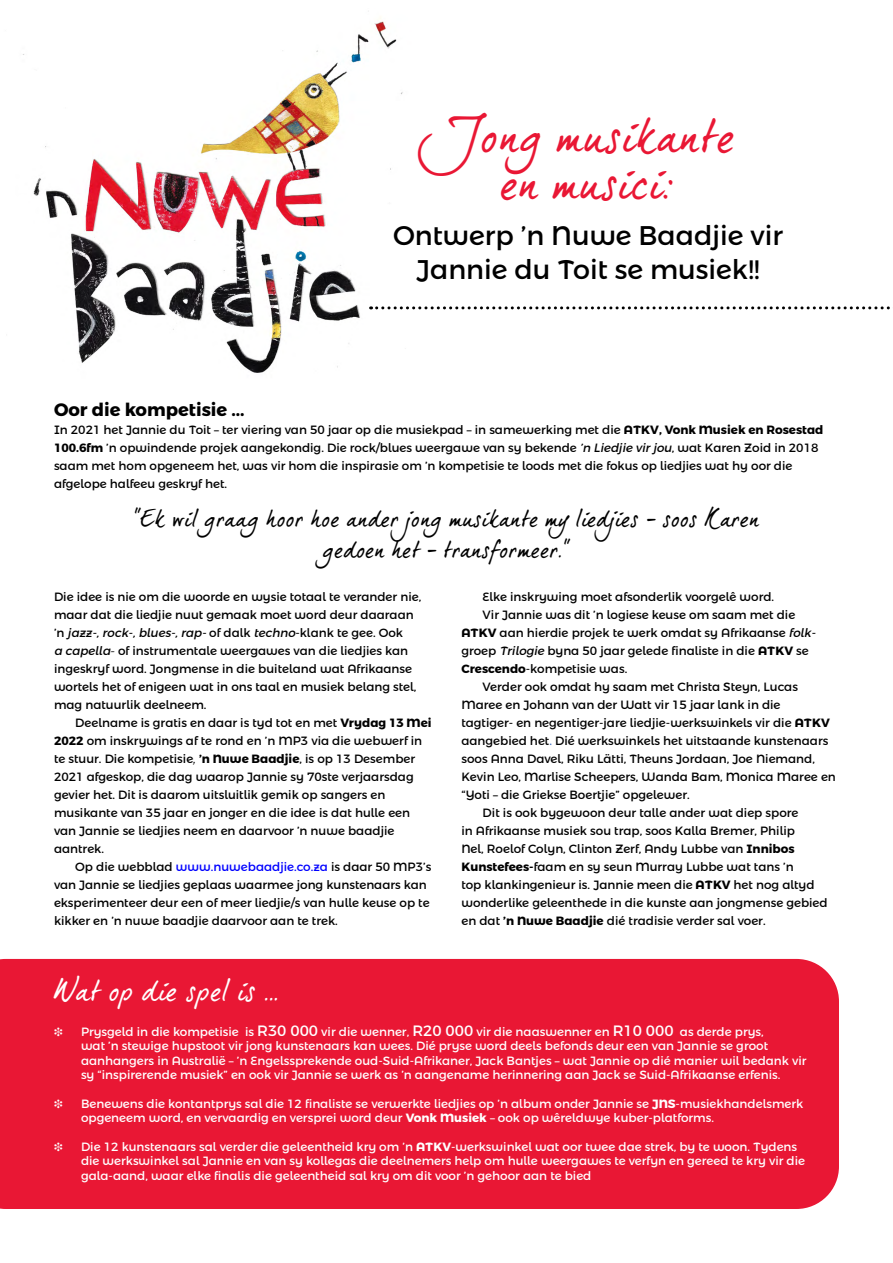
<style>
.page{position:relative;width:893px;height:1263px;background:#fff}
.page>*{position:absolute;margin:0;border:0;box-sizing:border-box;transform-origin:0 0}
.t1{font:48px/46.5px "dear Joe 5 CASUAL P";color:#e91734;text-align:center}
.t2{font:30px "dear Joe 5 CASUAL P";color:#fff}
.t3{font:27px/34.5px "Montserrat Alternates";color:#000;text-align:center}
.t4{font:24px/31.5px "dear Joe 5 CASUAL P";color:#000;text-align:center}
.t5{font:700 18px "Montserrat Alternates";color:#000}
.t6{font:12px/18px "Montserrat Alternates";color:#000}
.t7{font:12px/14.4px "Montserrat Alternates";color:#fff}
.t8{font:12px "Dixieland";color:#fff}
.s1{font-weight:700}
.s2{font-style:italic}
.s3{color:#00f}
.s4{color:#4472c4}
.s5{font-size:15px}
</style>
<div class="page">
<div style="left:0;top:959px;width:839px;height:250px;background:#e91734"></div>
<img style="left:23px;top:11px;width:398px;height:362px">
<svg style="left:371px;top:306px;width:519px;height:3px"></svg>
<p class="t1" style="left:440px;top:111px;width:297px">Jong musikante en musici:</p>
<p class="t3" style="left:393px;top:218px;width:391px">Ontwerp ’n Nuwe Baadjie vir<br>Jannie du Toit se musiek!!</p>
<p class="t5" style="left:54px;top:399px;width:192px">Oor die kompetisie ...</p>
<p class="t6" style="left:54px;top:421px;width:771px">In 2021 het Jannie du Toit – ter viering van 50 jaar op die musiekpad – in samewerking met die <span class="s1">ATKV, Vonk Musiek en Rosestad 100.6fm</span> ’n opwindende projek aangekondig. Die rock/blues weergawe van sy bekende <span class="s2">’n Liedjie virjou</span>, wat Karen Zoid in 2018 saam met hom opgeneem het, was vir hom die inspirasie om ’n kompetisie te loods met die fokus op liedjies wat hy oor die afgelope halfeeu geskryf het.</p>
<p class="t4" style="left:133px;top:502px;width:628px">“Ek wil graag hoor hoe ander jong musikante my liedjies – soos Karen gedoen het – transformeer.”</p>
<p class="t6" style="left:54px;top:587px;width:369px">Die idee is nie om die woorde en wysie totaal te verander nie, maar dat die liedjie nuut gemaak moet word deur daaraan<br>’ n <span class="s2">jazz-,rock-,blues-,rap-</span>o f d a l k <span class="s2">techno</span>- k la n k te g ee . O o k<br><span class="s2">a capella</span><span class="s2">-</span> of instrumentale weergawes van die liedjies kan ingeskryf word. Jongmense in die buiteland wat Afrikaanse wortels het of enigeen wat in ons taal en musiek belang stel, mag natuurlik deelneem.</p>
<p class="t6" style="left:54px;top:713px;width:379px;text-indent:21px">Deelname is gratis en daar is tyd tot en met <span class="s1">Vrydag 13 Mei 2022</span> om inskrywings af te rond en ’n MP3 via die webwerf in te stuur. Die kompetisie<span class="s2">,</span> <span class="s1">’n Nuwe Baadjie</span>, is op 13 Desember 2021 afgeskop, die dag waarop Jannie sy 70ste verjaarsdag gevier het. Dit is daarom uitsluitlik gemik op sangers en musikante van 35 jaar en jonger en die idee is dat hulle een van Jannie se liedjies neem en daarvoor ’n nuwe baadjie aantrek.</p>
<p class="t6" style="left:54px;top:857px;width:379px;text-indent:21px">Op die webblad <span class="s3">www.nuwebaadjie.co.za</span> is daar 50 MP3’s van Jannie se liedjies geplaas waarmee jong kunstenaars kan eksperimenteer deur een of meer liedjie/s van hulle keuse op te kikker en ’n nuwe baadjie daarvoor aan te trek.</p>
<p class="t6" style="left:483px;top:587px;width:293px">Elke inskrywing moet afsonderlik voorgelê word.</p>
<p class="t6" style="left:461px;top:605px;width:358px;text-indent:21px">Vir Jannie was dit ’n logiese keuse om saam met die <span class="s1">ATKV</span> aan hierdie projek te werk omdat sy Afrikaanse <span class="s2">folk&shy;</span>groep <span class="s2">Trilogie</span> byna 50 jaar gelede finaliste in die <span class="s1">ATKV</span> se <span class="s1">Crescendo</span>-kompetisie was.</p>
<p class="t6" style="left:461px;top:677px;width:376px;text-indent:21px">Verder ook omdat hy saam met Christa Steyn, Lucas Maree en Johann van der Watt vir 15 jaar lank in die<br>tagtiger- en negentiger-jare liedjie-werkswinkels vir die <span class="s1">ATKV </span>aangebied het<span class="s4">.</span> Dié werkswinkels het uitstaande kunstenaars soos Anna Davel, Riku Lätti, Theuns Jordaan, Joe Niemand, Kevin Leo, Marlise Scheepers, Wanda Bam, Monica Maree en “Yoti – die Griekse Boertjie” opgelewer.</p>
<p class="t6" style="left:461px;top:803px;width:368px;text-indent:21px">Dit is ook bygewoon deur talle ander wat diep spore<br>in Afrikaanse musiek sou trap, soos Kalla Bremer, Philip<br>Nel, Roelof Colyn, Clinton Zerf, Andy Lubbe van <span class="s1">Innibos Kunstefees-</span>faam en sy seun Murray Lubbe wat tans ’n<br>top klankingenieur is. Jannie meen die <span class="s1">ATKV</span> het nog altyd wonderlike geleenthede in die kunste aan jongmense gebied en dat <span class="s1">’n Nuwe Baadjie</span> dié tradisie verder sal voer.</p>
<p class="t2" style="left:54px;top:972px;width:226px">Wat op die spel is ...</p>
<p class="t8" style="left:54px;top:1026px;width:11px">i</p>
<p class="t7" style="left:81px;top:1024px;width:727px">Prysgeld in die kompetisie is <span class="s5">R30 000</span> vir die wenner, <span class="s5">R20 000</span> vir die naaswenner en <span class="s5">R10 000</span> as derde prys,<br>wat ’n stewige hupstoot vir jong kunstenaars kan wees. Dié pryse word deels befonds deur een van Jannie se groot aanhangers in Australië – ’n Engelssprekende oud-Suid-Afrikaner, Jack Bantjes – wat Jannie op dié manier wil bedank vir sy “inspirerende musiek” en ook vir Jannie se werk as ’n aangename herinnering aan Jack se Suid-Afrikaanse erfenis.</p>
<p class="t8" style="left:54px;top:1098px;width:11px">i</p>
<p class="t7" style="left:81px;top:1096px;width:724px">Benewens die kontantprys sal die 12 finaliste se verwerkte liedjies op ’n album onder Jannie se <span class="s1">JNS</span>-musiekhandelsmerk opgeneem word, en vervaardig en versprei word deur <span class="s1">Vonk Musiek</span> – ook op wêreldwye kuber-platforms.</p>
<p class="t8" style="left:54px;top:1141px;width:11px">i</p>
<p class="t7" style="left:81px;top:1139px;width:726px">Die 12 kunstenaars sal verder die geleentheid kry om ’n <span class="s1">ATKV</span>-werkswinkel wat oor twee dae strek, by te woon. Tydens die werkswinkel sal Jannie en van sy kollegas die deelnemers help om hulle weergawes te verfyn en gereed te kry vir die gala-aand, waar elke finalis die geleentheid sal kry om dit voor ’n gehoor aan te bied</p>
</div>
